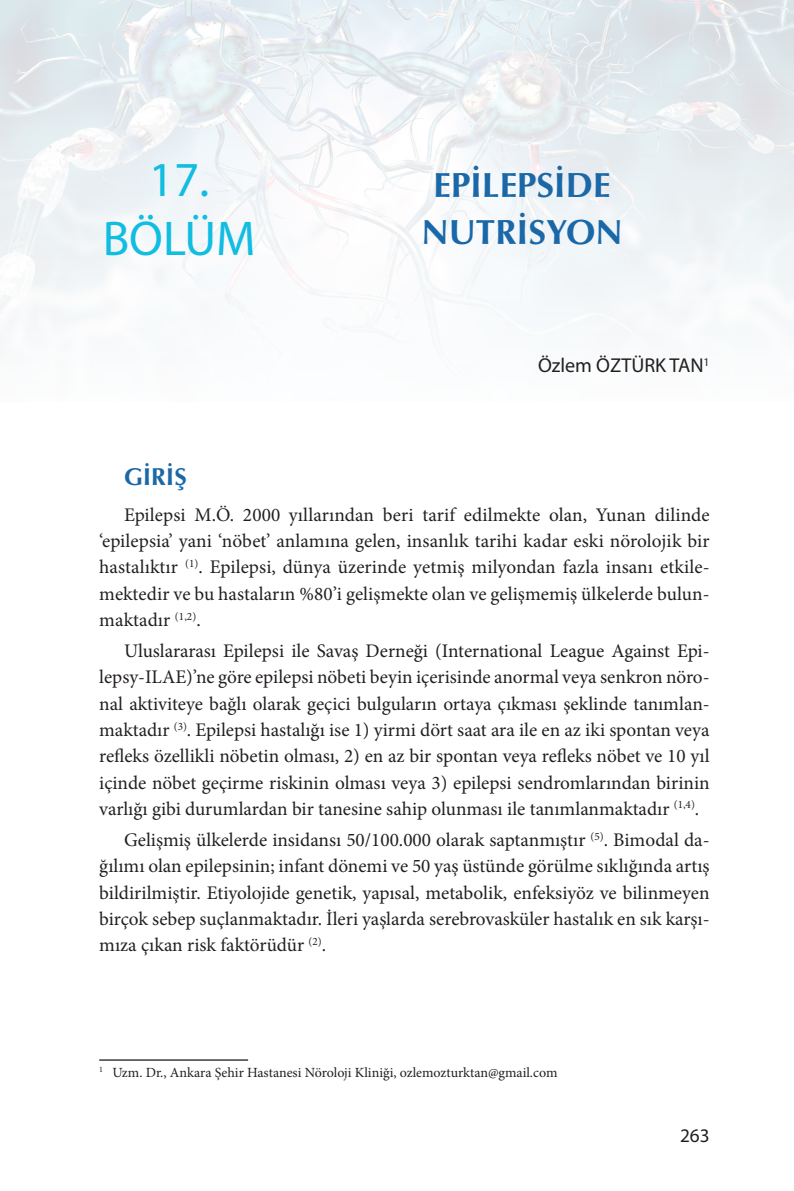
<style>
.page{position:relative;width:794px;height:1191px;background:#fff}
.page>*{position:absolute;margin:0;border:0;box-sizing:border-box;transform-origin:0 0}
.t1{font:49px/58.8px "Myriad Pro";color:#11bde1;text-align:center}
.t2{font:35px/47.2px "Optima Bold Tr";color:#1a68a7;text-align:center}
.t3{font:24.5px "Optima Bold Tr";color:#1a68a7}
.t4{font:20.12px "Myriad Pro";color:#231f20}
.t5{font:19.25px/26.2px "Minion Pro";color:#231f20;text-align:justify}
.t6{font:19.25px "Myriad Pro";color:#231f20}
.t7{font:14px "Minion Pro";color:#231f20}
</style>
<div class="page">
<img style="left:0;top:0;width:794px;height:323px">
<hr style="left:99px;top:1059px;width:149px;height:1px;background:#231f20">
<h1 class="t1" style="left:103px;top:149px;width:154px">17.<br>BÖLÜM</h1>
<h2 class="t2" style="left:421px;top:161px;width:203px">EPİLEPSİDE<br>NUTRİSYON</h2>
<p class="t4" style="left:538px;top:353px;width:173px">Özlem ÖZTÜRK TAN<sup>1</sup></p>
<p class="t3" style="left:124px;top:461px;width:64px">GIRIŞ</p>
<p class="t5" style="left:99px;top:502px;width:612px;text-indent:25px">Epilepsi M.Ö. 2000 yıllarından beri tarif edilmekte olan, Yunan dilinde ‘epilepsia’ yani ‘nöbet’ anlamına gelen, insanlık tarihi kadar eski nörolojik bir hastalıktır <sup>(1)</sup>. Epilepsi, dünya üzerinde yetmiş milyondan fazla insanı etkile&shy;mektedir ve bu hastaların %80’i gelişmekte olan ve gelişmemiş ülkelerde bulun&shy;maktadır <sup>(1,2)</sup>.</p>
<p class="t5" style="left:99px;top:638px;width:612px;text-indent:25px">Uluslararası Epilepsi ile Savaş Derneği (International League Against Epi&shy;lepsy-ILAE)’ne göre epilepsi nöbeti beyin içerisinde anormal veya senkron nöro&shy;nal aktiviteye bağlı olarak geçici bulguların ortaya çıkması şeklinde tanımlan&shy;maktadır <sup>(3)</sup>. Epilepsi hastalığı ise 1) yirmi dört saat ara ile en az iki spontan veya refleks özellikli nöbetin olması, 2) en az bir spontan veya refleks nöbet ve 10 yıl içinde nöbet geçirme riskinin olması veya 3) epilepsi sendromlarından birinin varlığı gibi durumlardan bir tanesine sahip olunması ile tanımlanmaktadır <sup>(1,4)</sup>.</p>
<p class="t5" style="left:99px;top:826px;width:612px;text-indent:25px">Gelişmiş ülkelerde insidansı 50/100.000 olarak saptanmıştır <sup>(5)</sup>. Bimodal da&shy;ğılımı olan epilepsinin; infant dönemi ve 50 yaş üstünde görülme sıklığında artış bildirilmiştir. Etiyolojide genetik, yapısal, metabolik, enfeksiyöz ve bilinmeyen birçok sebep suçlanmaktadır. İleri yaşlarda serebrovasküler hastalık en sık karşı&shy;mıza çıkan risk faktörüdür <sup>(2)</sup>.</p>
<p class="t7" style="left:99px;top:1063px;width:460px"><sup>1</sup> Uzm. Dr., Ankara Şehir Hastanesi Nöroloji Kliniği, ozlemozturktan@gmail.com</p>
<p class="t6" style="left:680px;top:1124px;width:31px">263</p>
</div>
